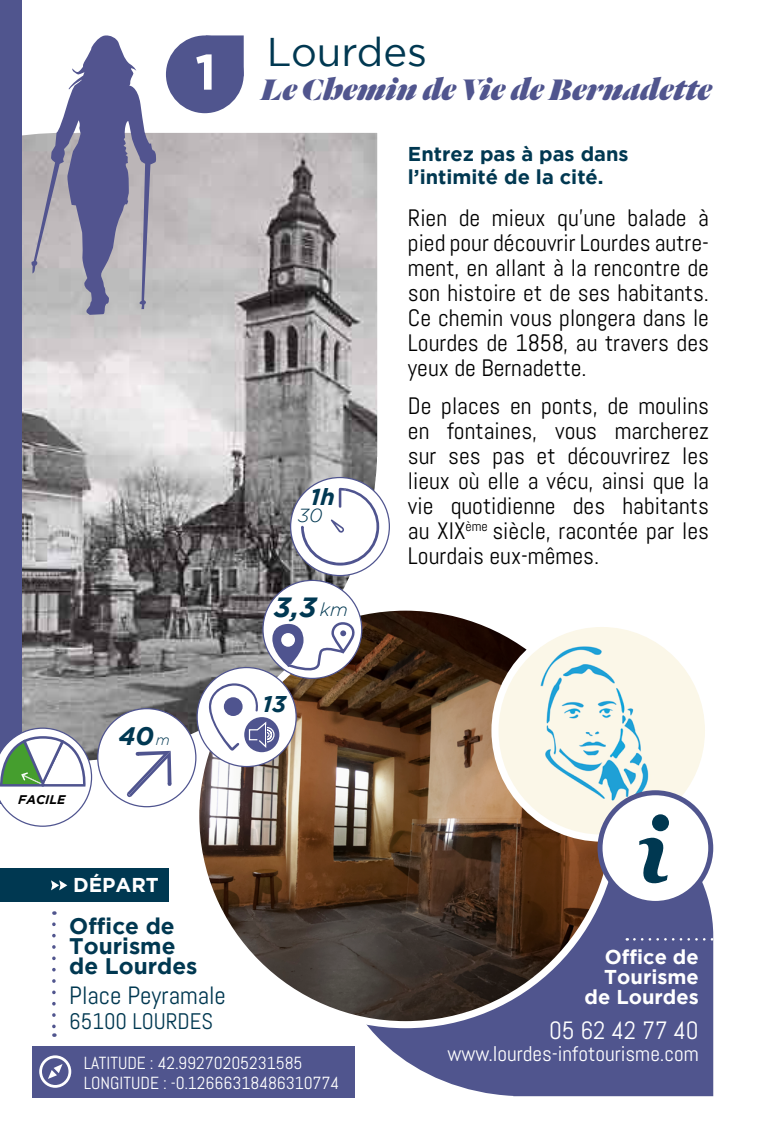
<style>
.page{position:relative;width:780px;height:1134px;background:#fff}
.page>*{position:absolute;margin:0;border:0;box-sizing:border-box;transform-origin:0 0}
.t1{font:700 50px "Gotham";color:#fff}
.t2{font:40px "Gotham";color:#003851}
.t3{font:italic 900 32.5px "Dala Floda";color:#50558e}
.t4{font:italic 700 27.75px "Gotham";color:#003852}
.t5{font:italic 700 25.25px "Gotham";color:#003852}
.t6{font:25px "Abel";color:#003851}
.t7{font:25px "Abel";color:#fff}
.t8{font:23.75px/25px "Abel";color:#000;text-align:justify}
.t9{font:italic 700 23px "Gotham";color:#003852}
.t10{font:italic 700 22.75px "Gotham";color:#003852}
.t11{font:700 22.5px/20px "Gotham";color:#003851}
.t12{font:22.5px "Abel";color:#003851}
.t13{font:21.25px "Abel";color:#fff}
.t14{font:700 20px/22.5px "Gotham";color:#003851}
.t15{font:700 20px/20px "Gotham";color:#fff;text-align:right}
.t16{font:italic 300 19px "Gotham";color:#003852}
.t17{font:17.5px/20px "Abel";color:#fff}
.t18{font:italic 700 12.5px "Gotham";color:#000}
.s1{font-weight:300;font-size:14.75px}
.s2{font-weight:300;font-size:18.5px}
</style>
<div class="page">
<svg style="left:354px;top:798px;width:359px;height:298px;background:#666b9c"></svg>
<svg style="left:634px;top:938px;width:80px;height:2px"></svg>
<img style="left:200px;top:612px;width:415px;height:413px">
<img style="left:495px;top:623px;width:213px;height:215px;border-radius:107px">
<div style="left:491px;top:620px;width:221px;height:222px;border:7px solid #fff;border-radius:50%"></div>
<svg style="left:21px;top:126px;width:363px;height:643px;background:#a19e9f"></svg>
<div style="left:0;top:0;width:21px;height:804px;background:#50558e"></div>
<div style="left:0;top:868px;width:169px;height:34px;background:#003851"></div>
<svg style="left:51px;top:880px;width:16px;height:10px"></svg>
<div style="left:32px;top:1046px;width:322px;height:51px;background:#50558e"></div>
<svg style="left:39px;top:1055px;width:32px;height:33px"></svg>
<svg style="left:52px;top:924px;width:4px;height:113px"></svg>
<div style="left:166px;top:35px;width:78px;height:78px;background:#50558e;border-radius:50%"></div>
<svg style="left:205px;top:35px;width:39px;height:42px"></svg>
<svg style="left:31px;top:35px;width:126px;height:280px"></svg>
<div style="left:263px;top:580px;width:99px;height:98px;background:#fff;border-radius:50%"></div>
<div style="left:197px;top:667px;width:99px;height:99px;background:#fff;border-radius:50%"></div>
<svg style="left:207px;top:621px;width:148px;height:130px"></svg>
<svg style="left:290px;top:477px;width:99px;height:99px"></svg>
<div style="left:297px;top:505px;width:13px;height:22px;background:#fff"></div>
<svg style="left:301px;top:488px;width:78px;height:78px"></svg>
<div style="left:98px;top:709px;width:98px;height:98px;background:#fff;border-radius:50%"></div>
<svg style="left:126px;top:751px;width:46px;height:47px"></svg>
<svg style="left:0;top:727px;width:92px;height:100px"></svg>
<div style="left:600px;top:793px;width:110px;height:110px;background:#fff;border-radius:50%"></div>
<div style="left:597px;top:790px;width:116px;height:116px;border:5px solid #50558e;border-radius:50%"></div>
<svg style="left:639px;top:837px;width:28px;height:47px"></svg>
<div style="left:652px;top:814px;width:17px;height:17px;background:#003851;border-radius:50%"></div>
<h1 class="t1" style="left:195px;top:43px;width:23px">1</h1>
<p class="t18" style="left:18px;top:793px;width:49px">FACILE</p>
<p class="t5" style="left:119px;top:721px;width:52px">40<span class="s1">m</span></p>
<p class="t15" style="left:73px;top:875px;width:87px">DÉPART</p>
<h2 class="t2" style="left:267px;top:29px;width:162px">Lourdes</h2>
<h3 class="t3" style="left:261px;top:67px;width:452px">Le Chemin de Vie de Bernadette</h3>
<p class="t9" style="left:310px;top:484px;width:26px">1h</p>
<p class="t16" style="left:298px;top:505px;width:26px">30</p>
<p class="t4" style="left:274px;top:591px;width:75px">3,3 <span class="s2">km</span></p>
<p class="t10" style="left:262px;top:691px;width:25px">13</p>
<p class="t14" style="left:408px;top:142px;width:222px">Entrez pas à pas dans l’intimité de la cité.</p>
<p class="t8" style="left:408px;top:205px;width:302px">Rien de mieux qu’une balade à pied pour découvrir Lourdes autre&shy;ment, en allant à la rencontre de son histoire et de ses habitants.<br>Ce chemin vous plongera dans le Lourdes de 1858, au travers des yeux de Bernadette.</p>
<p class="t8" style="left:408px;top:393px;width:302px">De places en ponts, de moulins en fontaines, vous marcherez sur ses pas et découvrirez les lieux où elle a vécu, ainsi que la vie quotidienne des habitants au XIX<sup>ème</sup> siècle, racontée par les Lourdais eux-mêmes.</p>
<p class="t11" style="left:69px;top:916px;width:130px">Office de<br>Tourisme de Lourdes</p>
<p class="t6" style="left:69px;top:980px;width:158px">Place Peyramale</p>
<p class="t12" style="left:69px;top:1007px;width:145px">65100 LOURDES</p>
<p class="t17" style="left:84px;top:1052px;width:257px">LATITUDE : 42.99270205231585<br>LONGITUDE : -0.12666318486310774</p>
<p class="t15" style="left:584px;top:946px;width:116px">Office de<br>Tourisme de Lourdes</p>
<p class="t7" style="left:549px;top:1014px;width:151px">05 62 42 77 40</p>
<p class="t13" style="left:447px;top:1040px;width:253px">www.lourdes-infotourisme.com</p>
</div>
